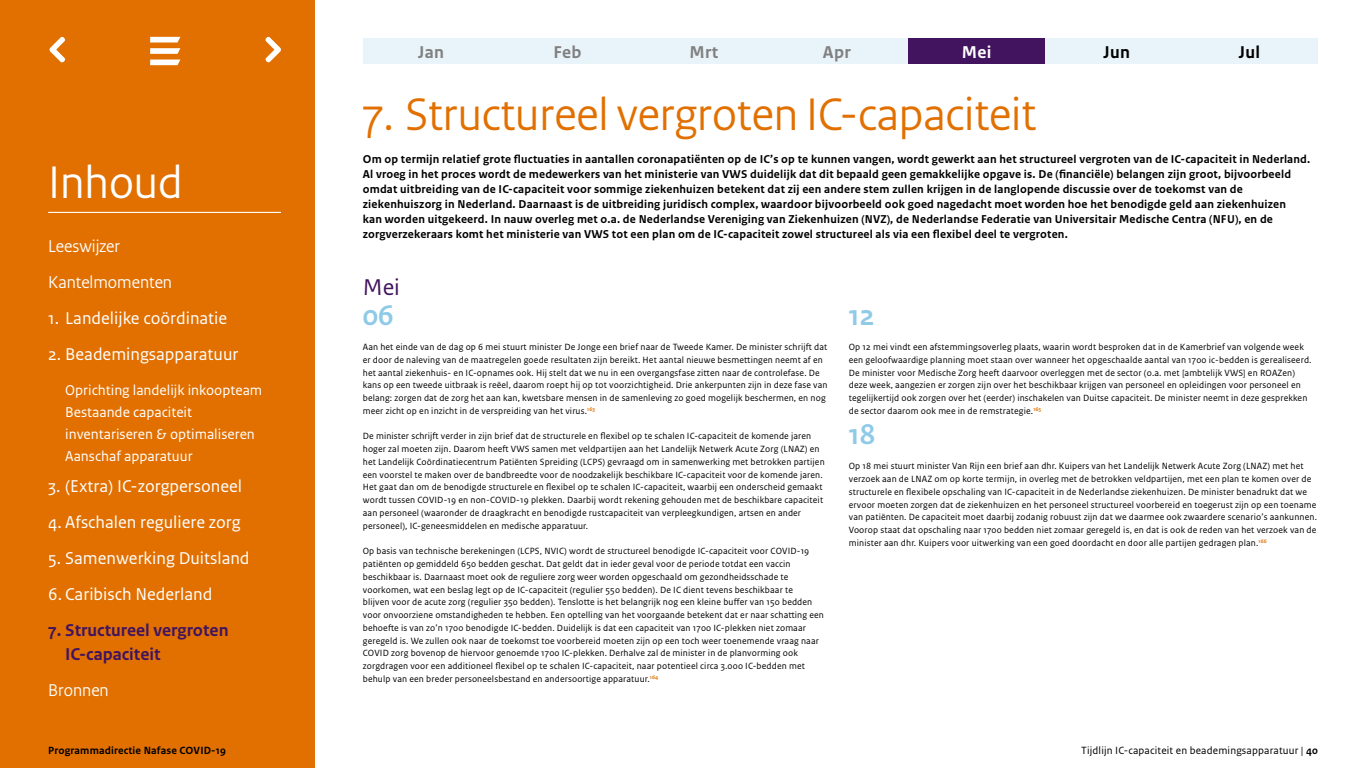
<style>
.page{position:relative;width:1366px;height:768px;background:#fff}
.page>*{position:absolute;margin:0;border:0;box-sizing:border-box;transform-origin:0 0}
.Kop_1_-genummerd{font:48px "Rijksoverheid Sans Heading";color:#e17000}
.Kop_1{font:48px "Rijksoverheid Sans Heading";color:#fff}
.Dag{font:700 30px "Rijksoverheid Sans Heading";color:#8fcae7}
.Plat{font:700 30px "Rijksoverheid Sans Heading";color:#8fcae7}
.Maand{font:24px "Rijksoverheid Sans Text";color:#42145f}
.Kop_2_genummerd-1a{font:18px "Rijksoverheid Sans Text";color:#fff}
.Kop_2_genummerd-1{font:700 18px/24px "Rijksoverheid Sans Text";color:#42145f}
.Kop_2{font:18px "Rijksoverheid Sans Heading";color:#fff}
.Maand_Grijs{font:700 18px "Rijksoverheid Sans Text";letter-spacing:.015em;color:#808080}
.Kader_Maand{font:700 18px "Rijksoverheid Sans Text";letter-spacing:.015em;color:#000}
.Kader_Maand-2{font:700 18px "Rijksoverheid Sans Text";color:#fff}
.Kop_2_Inspring{font:15px/22px "Rijksoverheid Sans Text";color:#fff}
.Inleiding{font:700 12px/15px "Rijksoverheid Sans Text";letter-spacing:.015em;color:#000}
.t1{font:11px "Rijksoverheid Sans Text";letter-spacing:.015em;color:#000}
.t2{font:700 11px "Rijksoverheid Sans Text";letter-spacing:.015em;color:#000}
.Plat-2{font:9.5px/12.8px "Rijksoverheid Sans Text";letter-spacing:.015em;color:#000}
.s1{font-weight:700}
</style>
<div class="page">
<div style="left:0;top:0;width:315px;height:768px;background:#e17000"></div>
<hr style="left:48px;top:212px;width:233px;height:1px;background:#fff">
<svg style="left:150px;top:37px;width:30px;height:17px"></svg>
<svg style="left:150px;top:60px;width:30px;height:5px"></svg>
<svg style="left:49px;top:36px;width:16px;height:27px"></svg>
<svg style="left:265px;top:36px;width:16px;height:27px"></svg>
<div style="left:363px;top:38px;width:136px;height:26px;background:#e9f4fa"></div>
<div style="left:499px;top:38px;width:137px;height:26px;background:#e9f4fa"></div>
<div style="left:636px;top:38px;width:136px;height:26px;background:#e9f4fa"></div>
<div style="left:772px;top:38px;width:137px;height:26px;background:#e9f4fa"></div>
<div style="left:909px;top:38px;width:136px;height:26px;background:#42145f"></div>
<div style="left:1045px;top:38px;width:136px;height:26px;background:#e9f4fa"></div>
<div style="left:1181px;top:38px;width:137px;height:26px;background:#e9f4fa"></div>
<h1 class="Kop_1" style="left:48px;top:154px;width:136px">Inhoud</h1>
<h2 class="Kop_2" style="left:48px;top:236px;width:73px">Leeswijzer</h2>
<h2 class="Kop_2" style="left:48px;top:272px;width:125px">Kantelmomenten</h2>
<h2 class="Kop_2_genummerd-1a" style="left:48px;top:308px;width:181px">1. Landelijke coördinatie</h2>
<h2 class="Kop_2_genummerd-1a" style="left:48px;top:344px;width:192px">2. Beademingsapparatuur</h2>
<h2 class="Kop_2_Inspring" style="left:65px;top:379px;width:199px">Oprichting landelijk inkoopteam</h2>
<h2 class="Kop_2_Inspring" style="left:65px;top:401px;width:191px">Bestaande capaciteit inventariseren &amp; optimaliseren<br>Aanschaf apparatuur</h2>
<h2 class="Kop_2_genummerd-1a" style="left:48px;top:476px;width:196px">3. (Extra) IC-zorgpersoneel</h2>
<h2 class="Kop_2_genummerd-1a" style="left:48px;top:512px;width:194px">4. Afschalen reguliere zorg</h2>
<h2 class="Kop_2_genummerd-1a" style="left:48px;top:548px;width:203px">5. Samenwerking Duitsland</h2>
<h2 class="Kop_2_genummerd-1a" style="left:48px;top:584px;width:166px">6. Caribisch Nederland</h2>
<h2 class="Kop_2_genummerd-1" style="left:65px;top:618px;width:165px;text-indent:-17px">7. Structureel vergroten<br>IC-capaciteit</h2>
<h2 class="Kop_2" style="left:48px;top:680px;width:62px">Bronnen</h2>
<p class="Maand_Grijs" style="left:418px;top:42px;width:27px">Jan</p>
<p class="Maand_Grijs" style="left:554px;top:42px;width:29px">Feb</p>
<p class="Maand_Grijs" style="left:690px;top:42px;width:30px">Mrt</p>
<p class="Maand_Grijs" style="left:823px;top:42px;width:29px">Apr</p>
<p class="Kader_Maand-2" style="left:962px;top:42px;width:31px">Mei</p>
<p class="Kader_Maand" style="left:1103px;top:42px;width:28px">Jun</p>
<p class="Kader_Maand" style="left:1239px;top:42px;width:23px">Jul</p>
<p class="Kop_1_-genummerd" style="left:363px;top:86px;width:675px">7. Structureel vergroten IC-capaciteit</p>
<h2 class="Inleiding" style="left:363px;top:152px;width:949px">Om op termijn relatief grote fluctuaties in aantallen coronapatiënten op de IC’s op te kunnen vangen, wordt gewerkt aan het structureel vergroten van de IC-capaciteit in Nederland.<br>Al vroeg in het proces wordt de medewerkers van het ministerie van VWS duidelijk dat dit bepaald geen gemakkelijke opgave is. De (financiële) belangen zijn groot, bijvoorbeeld</h2>
<h2 class="Inleiding" style="left:363px;top:182px;width:882px">omdat uitbreiding van de IC-capaciteit voor sommige ziekenhuizen betekent dat zij een andere stem zullen krijgen in de langlopende discussie over de toekomst van de</h2>
<h2 class="Inleiding" style="left:363px;top:197px;width:925px">ziekenhuiszorg in Nederland. Daarnaast is de uitbreiding juridisch complex, waardoor bijvoorbeeld ook goed nagedacht moet worden hoe het benodigde geld aan ziekenhuizen</h2>
<h2 class="Inleiding" style="left:363px;top:212px;width:912px">kan worden uitgekeerd. In nauw overleg met o.a. de Nederlandse Vereniging van Ziekenhuizen (NVZ), de Nederlandse Federatie van Universitair Medische Centra (NFU), en de</h2>
<h2 class="Inleiding" style="left:363px;top:227px;width:707px">zorgverzekeraars komt het ministerie van VWS tot een plan om de IC-capaciteit zowel structureel als via een flexibel deel te vergroten.</h2>
<p class="Maand" style="left:363px;top:273px;width:39px">Mei</p>
<p class="Dag" style="left:363px;top:298px;width:32px">06</p>
<p class="Plat-2" style="left:363px;top:341px;width:466px">Aan het einde van de dag op 6 mei stuurt minister De Jonge een brief naar de Tweede Kamer. De minister schrijft dat er door de naleving van de maatregelen goede resultaten zijn bereikt. Het aantal nieuwe besmettingen neemt af en het aantal ziekenhuis- en IC-opnames ook. Hij stelt dat we nu in een overgangsfase zitten naar de controlefase. De kans op een tweede uitbraak is reëel, daarom roept hij op tot voorzichtigheid. Drie ankerpunten zijn in deze fase van belang: zorgen dat de zorg het aan kan, kwetsbare mensen in de samenleving zo goed mogelijk beschermen, en nog meer zicht op en inzicht in de verspreiding van het virus.<sup>163</sup></p>
<p class="Plat-2" style="left:363px;top:430px;width:463px">De minister schrijft verder in zijn brief dat de structurele en flexibel op te schalen IC-capaciteit de komende jaren hoger zal moeten zijn. Daarom heeft VWS samen met veldpartijen aan het Landelijk Netwerk Acute Zorg (LNAZ) en het Landelijk Coördinatiecentrum Patiënten Spreiding (LCPS) gevraagd om in samenwerking met betrokken partijen een voorstel te maken over de bandbreedte voor de noodzakelijk beschikbare IC-capaciteit voor de komende jaren.<br>Het gaat dan om de benodigde structurele en flexibel op te schalen IC-capaciteit, waarbij een onderscheid gemaakt wordt tussen COVID-19 en non-COVID-19 plekken. Daarbij wordt rekening gehouden met de beschikbare capaciteit aan personeel (waaronder de draagkracht en benodigde rustcapaciteit van verpleegkundigen, artsen en ander</p>
<p class="Plat-2" style="left:363px;top:519px;width:227px">personeel), IC-geneesmiddelen en medische apparatuur.</p>
<p class="Plat-2" style="left:363px;top:545px;width:448px">Op basis van technische berekeningen (LCPS, NVIC) wordt de structureel benodigde IC-capaciteit voor COVID-19</p>
<p class="Plat-2" style="left:363px;top:558px;width:429px">patiënten op gemiddeld 650 bedden geschat. Dat geldt dat in ieder geval voor de periode totdat een vaccin</p>
<p class="Plat-2" style="left:363px;top:570px;width:427px">beschikbaar is. Daarnaast moet ook de reguliere zorg weer worden opgeschaald om gezondheidsschade te</p>
<p class="Plat-2" style="left:363px;top:583px;width:432px">voorkomen, wat een beslag legt op de IC-capaciteit (regulier 550 bedden). De IC dient tevens beschikbaar te</p>
<p class="Plat-2" style="left:363px;top:596px;width:463px">blijven voor de acute zorg (regulier 350 bedden). Tenslotte is het belangrijk nog een kleine buffer van 150 bedden voor onvoorziene omstandigheden te hebben. Een optelling van het voorgaande betekent dat er naar schatting een behoefte is van zo’n 1700 benodigde IC-bedden. Duidelijk is dat een capaciteit van 1700 IC-plekken niet zomaar</p>
<p class="Plat-2" style="left:363px;top:634px;width:458px">geregeld is. We zullen ook naar de toekomst toe voorbereid moeten zijn op een toch weer toenemende vraag naar<br>COVID zorg bovenop de hiervoor genoemde 1700 IC-plekken. Derhalve zal de minister in de planvorming ook</p>
<p class="Plat-2" style="left:363px;top:660px;width:444px">zorgdragen voor een additioneel flexibel op te schalen IC-capaciteit, naar potentieel circa 3.000 IC-bedden met</p>
<p class="Plat-2" style="left:363px;top:672px;width:297px">behulp van een breder personeelsbestand en andersoortige apparatuur.<sup>164</sup></p>
<p class="Dag" style="left:849px;top:298px;width:27px">12</p>
<p class="Plat-2" style="left:849px;top:341px;width:464px">Op 12 mei vindt een afstemmingsoverleg plaats, waarin wordt besproken dat in de Kamerbrief van volgende week een geloofwaardige planning moet staan over wanneer het opgeschaalde aantal van 1700 ic-bedden is gerealiseerd.<br>De minister voor Medische Zorg heeft daarvoor overleggen met de sector (o.a. met [ambtelijk VWS] en ROAZen) deze week, aangezien er zorgen zijn over het beschikbaar krijgen van personeel en opleidingen voor personeel en tegelijkertijd ook zorgen over het (eerder) inschakelen van Duitse capaciteit. De minister neemt in deze gesprekken de sector daarom ook mee in de remstrategie.<sup>165</sup></p>
<p class="Plat" style="left:849px;top:417px;width:28px">18</p>
<p class="Plat-2" style="left:849px;top:460px;width:470px">Op 18 mei stuurt minister Van Rijn een brief aan dhr. Kuipers van het Landelijk Netwerk Acute Zorg (LNAZ) met het verzoek aan de LNAZ om op korte termijn, in overleg met de betrokken veldpartijen, met een plan te komen over de structurele en flexibele opschaling van IC-capaciteit in de Nederlandse ziekenhuizen. De minister benadrukt dat we ervoor moeten zorgen dat de ziekenhuizen en het personeel structureel voorbereid en toegerust zijn op een toename van patiënten. De capaciteit moet daarbij zodanig robuust zijn dat we daarmee ook zwaardere scenario’s aankunnen.<br>Voorop staat dat opschaling naar 1700 bedden niet zomaar geregeld is, en dat is ook de reden van het verzoek van de minister aan dhr. Kuipers voor uitwerking van een goed doordacht en door alle partijen gedragen plan.<sup>166</sup></p>
<p class="t2" style="left:48px;top:744px;width:179px">Programmadirectie Nafase COVID-19</p>
<p class="t1" style="left:1081px;top:744px;width:238px">Tijdlijn IC-capaciteit en beademingsapparatuur | <span class="s1">40</span></p>
</div>
